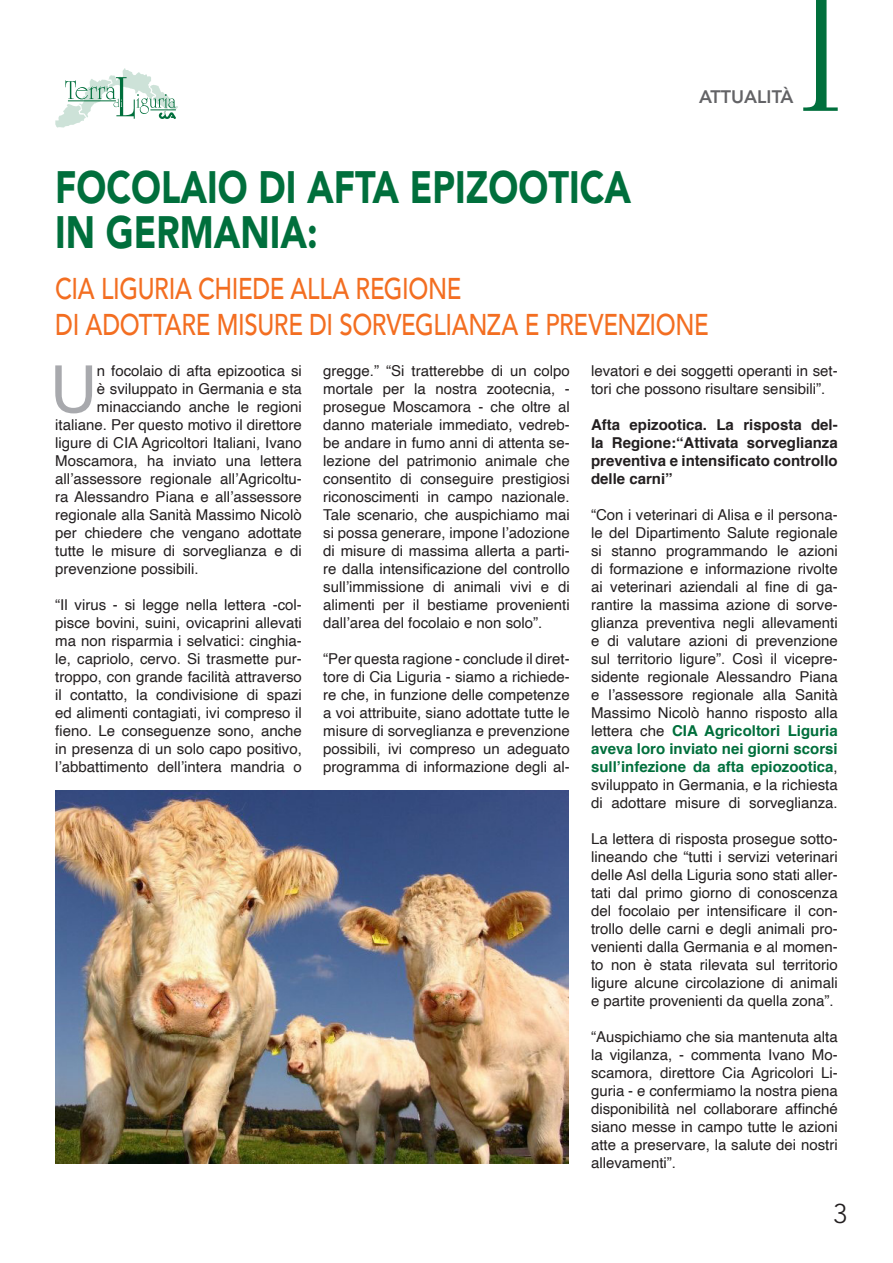
<style>
.page{position:relative;width:893px;height:1263px;background:#fff}
.page>*{position:absolute;margin:0;border:0;box-sizing:border-box;transform-origin:0 0}
.t1{font:65.25px "Helvetica";color:#a8a9ad}
.t2{font:900 45px "Avenir LT Std";color:#006f3c;scale:.8 1}
.Corpo_del_testo{font:500 30px "Avenir";letter-spacing:-.015em;color:#f36e21;scale:.8 1}
.t3{font:300 27px "Avenir LT Std";color:#231f20}
.t4{font:800 18px "Avenir LT Std";color:#636366}
.t5{font:15px/18px "Helvetica";color:#231f20;text-align:justify}
.t6{font:700 15px/18px "Helvetica";color:#231f20;text-align:justify}
.s1{font-weight:700;color:#006f3c}
</style>
<div class="page">
<svg style="left:803px;top:0;width:35px;height:111px"></svg>
<svg style="left:55px;top:68px;width:123px;height:60px"></svg>
<img style="left:55px;top:790px;width:513px;height:373px">
<p class="t2" style="left:55px;top:160px;width:721px">FOCOLAIO DI AFTA EPIZOOTICA</p>
<p class="t2" style="left:55px;top:205px;width:330px">IN GERMANIA:</p>
<p class="t4" style="left:699px;top:86px;width:96px">ATTUALITÀ</p>
<p class="Corpo_del_testo" style="left:55px;top:263px;width:509px">CIA LIGURIA CHIEDE ALLA REGIONE</p>
<p class="Corpo_del_testo" style="left:55px;top:299px;width:818px">DI ADOTTARE MISURE DI SORVEGLIANZA E PREVENZIONE</p>
<p class="t1" style="left:50px;top:339px;width:49px">U</p>
<p class="t5" style="left:97px;top:362px;width:206px">n focolaio di afta epizootica si</p>
<p class="t5" style="left:97px;top:380px;width:206px">è sviluppato in Germania e sta</p>
<p class="t5" style="left:97px;top:398px;width:206px">minacciando anche le regioni</p>
<p class="t5" style="left:55px;top:416px;width:248px">italiane. Per questo motivo il direttore</p>
<p class="t5" style="left:55px;top:434px;width:248px">ligure di CIA Agricoltori Italiani, Ivano</p>
<p class="t5" style="left:55px;top:452px;width:248px">Moscamora, ha inviato una lettera</p>
<p class="t5" style="left:55px;top:470px;width:248px">all’assessore regionale all’Agricoltu-</p>
<p class="t5" style="left:55px;top:488px;width:248px">ra Alessandro Piana e all’assessore</p>
<p class="t5" style="left:55px;top:506px;width:248px">regionale alla Sanità Massimo Nicolò</p>
<p class="t5" style="left:55px;top:524px;width:248px">per chiedere che vengano adottate</p>
<p class="t5" style="left:55px;top:542px;width:248px">tutte le misure di sorveglianza e di</p>
<p class="t5" style="left:55px;top:560px;width:145px">prevenzione possibili.</p>
<p class="t5" style="left:55px;top:596px;width:248px">“Il virus - si legge nella lettera -col&shy;pisce bovini, suini, ovicaprini allevati ma non risparmia i selvatici: cinghia&shy;le, capriolo, cervo. Si trasmette pur&shy;troppo, con grande facilità attraverso il contatto, la condivisione di spazi ed alimenti contagiati, ivi compreso il fieno. Le conseguenze sono, anche in presenza di un solo capo positivo, l’abbattimento dell’intera mandria o</p>
<p class="t5" style="left:323px;top:362px;width:248px">gregge.” “Si tratterebbe di un colpo mortale per la nostra zootecnia, - prosegue Moscamora - che oltre al danno materiale immediato, vedreb&shy;be andare in fumo anni di attenta se&shy;lezione del patrimonio animale che consentito di conseguire prestigiosi riconoscimenti in campo nazionale.<br>Tale scenario, che auspichiamo mai si possa generare, impone l’adozione di misure di massima allerta a parti&shy;re dalla intensificazione del controllo sull’immissione di animali vivi e di alimenti per il bestiame provenienti dall’area del focolaio e non solo”.</p>
<p class="t5" style="left:323px;top:650px;width:248px">“Per questa ragione - conclude il diret&shy;tore di Cia Liguria - siamo a richiede&shy;re che, in funzione delle competenze a voi attribuite, siano adottate tutte le misure di sorveglianza e prevenzione possibili, ivi compreso un adeguato programma di informazione degli al-</p>
<p class="t5" style="left:591px;top:362px;width:248px">levatori e dei soggetti operanti in set&shy;tori che possono risultare sensibili”.</p>
<p class="t6" style="left:591px;top:415px;width:248px">Afta epizootica. La risposta del&shy;la Regione:“Attivata sorveglianza preventiva e intensificato controllo delle carni”</p>
<p class="t5" style="left:591px;top:506px;width:248px">“Con i veterinari di Alisa e il persona&shy;le del Dipartimento Salute regionale si stanno programmando le azioni di formazione e informazione rivolte ai veterinari aziendali al fine di ga&shy;rantire la massima azione di sorve&shy;glianza preventiva negli allevamenti e di valutare azioni di prevenzione sul territorio ligure”. Così il vicepre&shy;sidente regionale Alessandro Piana e l’assessore regionale alla Sanità Massimo Nicolò hanno risposto alla lettera che <span class="s1">CIA Agricoltori Liguria aveva loro inviato nei giorni scorsi sull’infezione da afta epiozootica</span>, sviluppato in Germania, e la richiesta di adottare misure di sorveglianza.</p>
<p class="t5" style="left:591px;top:830px;width:248px">La lettera di risposta prosegue sotto&shy;lineando che “tutti i servizi veterinari delle Asl della Liguria sono stati aller&shy;tati dal primo giorno di conoscenza del focolaio per intensificare il con&shy;trollo delle carni e degli animali pro&shy;venienti dalla Germania e al momen&shy;to non è stata rilevata sul territorio ligure alcune circolazione di animali e partite provenienti da quella zona”.</p>
<p class="t5" style="left:591px;top:1028px;width:248px">“Auspichiamo che sia mantenuta alta la vigilanza, - commenta Ivano Mo&shy;scamora, direttore Cia Agricolori Li&shy;guria - e confermiamo la nostra piena disponibilità nel collaborare affinché siano messe in campo tutte le azioni atte a preservare, la salute dei nostri allevamenti”.</p>
<p class="t3" style="left:833px;top:1198px;width:16px">3</p>
</div>
